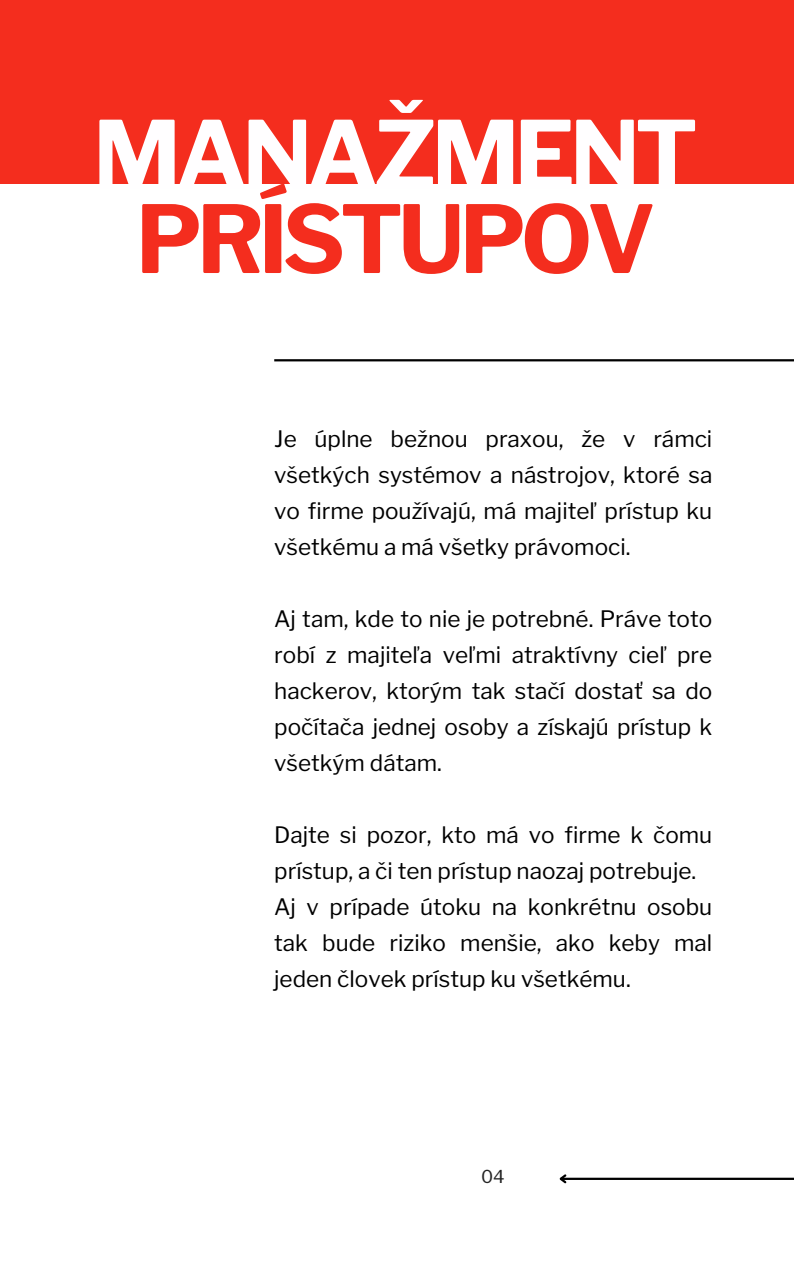
<style>
.page{position:relative;width:794px;height:1266px;background:#fff}
.page>*{position:absolute;margin:0;border:0;box-sizing:border-box;transform-origin:0 0}
.t1{font:700 92.93px "Libre Franklin";letter-spacing:-.06em;color:#fffeff}
.t2{font:700 92.93px "Libre Franklin";letter-spacing:-.06em;color:#f42d1e}
.t3{font:22.5px/36px "Libre Franklin";color:#000;text-align:justify}
.t4{font:17.7px "Libre Franklin";color:#242424}
</style>
<div class="page">
<hr style="left:560px;top:1177px;width:233px;height:3px;background:#000">
<svg style="left:559px;top:1174px;width:9px;height:10px"></svg>
<div style="left:0;top:0;width:793px;height:183px;background:#f42d1e"></div>
<hr style="left:274px;top:359px;width:519px;height:2px;background:#000">
<p class="t1" style="left:93px;top:99px;width:606px">MANAŽMENT</p>
<p class="t2" style="left:136px;top:183px;width:521px">PRÍSTUPOV</p>
<p class="t3" style="left:274px;top:421px;width:439px">Je úplne bežnou praxou, že v rámci všetkých systémov a nástrojov, ktoré sa vo firme používajú, má majiteľ prístup ku všetkému a má všetky právomoci.</p>
<p class="t3" style="left:274px;top:601px;width:439px">Aj tam, kde to nie je potrebné. Práve toto robí z majiteľa veľmi atraktívny cieľ pre hackerov, ktorým tak stačí dostať sa do počítača jednej osoby a získajú prístup k všetkým dátam.</p>
<p class="t3" style="left:274px;top:817px;width:439px">Dajte si pozor, kto má vo firme k čomu prístup, a či ten prístup naozaj potrebuje.</p>
<p class="t3" style="left:274px;top:889px;width:439px">Aj v prípade útoku na konkrétnu osobu tak bude riziko menšie, ako keby mal jeden človek prístup ku všetkému.</p>
<p class="t4" style="left:481px;top:1166px;width:25px">04</p>
</div>
